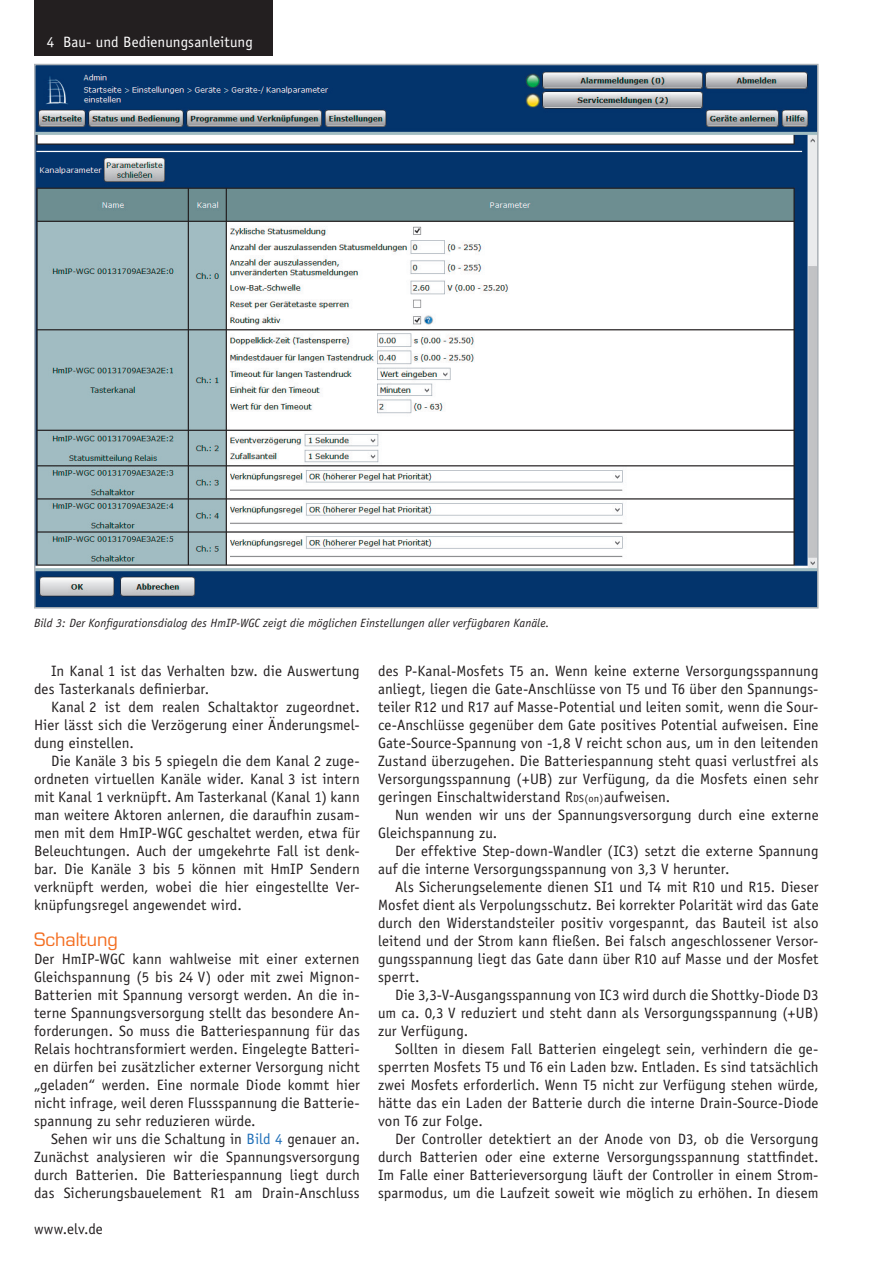
<style>
.page{position:relative;width:893px;height:1263px;background:#fff}
.page>*{position:absolute;margin:0;border:0;box-sizing:border-box;transform-origin:0 0}
.t1{font:18px "Eurostile";letter-spacing:-.005em;color:#f36e21}
.t2{font:15px/18px "Officina Sans";letter-spacing:.005em;color:#231f20;text-align:justify}
.t3{font:15px "Officina Sans";letter-spacing:.005em;color:#fff}
.t4{font:italic 12px "Officina Sans";letter-spacing:.01em;color:#231f20}
.s1{color:#1f6fb8}
.s2{font-size:10.5px}
</style>
<div class="page">
<div style="left:34px;top:0;width:238px;height:55px;background:#231f20"></div>
<img style="left:37px;top:67px;width:779px;height:538px">
<p class="t3" style="left:47px;top:33px;width:208px">4 Bau- und Bedienungsanleitung</p>
<p class="t4" style="left:34px;top:615px;width:517px">Bild 3: Der Konfigurationsdialog des HmIP-WGC zeigt die möglichen Einstellungen aller verfügbaren Kanäle.</p>
<p class="t2" style="left:34px;top:662px;width:327px;text-indent:17px">In Kanal 1 ist das Verhalten bzw. die Auswertung des Tasterkanals definierbar.</p>
<p class="t2" style="left:34px;top:698px;width:327px;text-indent:17px">Kanal 2 ist dem realen Schaltaktor zugeordnet.<br>Hier lässt sich die Verzögerung einer Änderungsmel&shy;dung einstellen.</p>
<p class="t2" style="left:34px;top:752px;width:327px;text-indent:17px">Die Kanäle 3 bis 5 spiegeln die dem Kanal 2 zuge&shy;ordneten virtuellen Kanäle wider. Kanal 3 ist intern mit Kanal 1 verknüpft. Am Tasterkanal (Kanal 1) kann man weitere Aktoren anlernen, die daraufhin zusam&shy;men mit dem HmIP-WGC geschaltet werden, etwa für Beleuchtungen. Auch der umgekehrte Fall ist denk&shy;bar. Die Kanäle 3 bis 5 können mit HmIP Sendern verknüpft werden, wobei die hier eingestellte Ver&shy;knüpfungsregel angewendet wird.</p>
<p class="t1" style="left:34px;top:928px;width:85px">Schaltung</p>
<p class="t2" style="left:34px;top:950px;width:327px">Der HmIP-WGC kann wahlweise mit einer externen Gleichspannung (5 bis 24 V) oder mit zwei Mignon-Batterien mit Spannung versorgt werden. An die in&shy;terne Spannungsversorgung stellt das besondere An&shy;forderungen. So muss die Batteriespannung für das Relais hochtransformiert werden. Eingelegte Batteri&shy;en dürfen bei zusätzlicher externer Versorgung nicht „geladen“ werden. Eine normale Diode kommt hier nicht infrage, weil deren Flussspannung die Batterie&shy;spannung zu sehr reduzieren würde.</p>
<p class="t2" style="left:34px;top:1130px;width:327px;text-indent:17px">Sehen wir uns die Schaltung in <span class="s1">Bild 4</span> genauer an.<br>Zunächst analysieren wir die Spannungsversorgung durch Batterien. Die Batteriespannung liegt durch das Sicherungsbauelement R1 am Drain-Anschluss</p>
<p class="t2" style="left:378px;top:662px;width:442px">des P-Kanal-Mosfets T5 an. Wenn keine externe Versorgungsspannung anliegt, liegen die Gate-Anschlüsse von T5 und T6 über den Spannungs&shy;teiler R12 und R17 auf Masse-Potential und leiten somit, wenn die Sour&shy;ce-Anschlüsse gegenüber dem Gate positives Potential aufweisen. Eine Gate-Source-Spannung von -1,8 V reicht schon aus, um in den leitenden Zustand überzugehen. Die Batteriespannung steht quasi verlustfrei als Versorgungsspannung (+UB) zur Verfügung, da die Mosfets einen sehr geringen Einschaltwiderstand R<span class="s2">DS(on)</span>aufweisen.</p>
<p class="t2" style="left:378px;top:806px;width:442px;text-indent:17px">Nun wenden wir uns der Spannungsversorgung durch eine externe<br>Gleichspannung zu.</p>
<p class="t2" style="left:378px;top:842px;width:442px;text-indent:17px">Der effektive Step-down-Wandler (IC3) setzt die externe Spannung auf die interne Versorgungsspannung von 3,3 V herunter.</p>
<p class="t2" style="left:378px;top:878px;width:442px;text-indent:17px">Als Sicherungselemente dienen SI1 und T4 mit R10 und R15. Dieser Mosfet dient als Verpolungsschutz. Bei korrekter Polarität wird das Gate durch den Widerstandsteiler positiv vorgespannt, das Bauteil ist also leitend und der Strom kann fließen. Bei falsch angeschlossener Versor&shy;gungsspannung liegt das Gate dann über R10 auf Masse und der Mosfet sperrt.</p>
<p class="t2" style="left:378px;top:986px;width:442px;text-indent:17px">Die 3,3-V-Ausgangsspannung von IC3 wird durch die Shottky-Diode D3 um ca. 0,3 V reduziert und steht dann als Versorgungsspannung (+UB) zur Verfügung.</p>
<p class="t2" style="left:378px;top:1040px;width:442px;text-indent:17px">Sollten in diesem Fall Batterien eingelegt sein, verhindern die ge&shy;sperrten Mosfets T5 und T6 ein Laden bzw. Entladen. Es sind tatsächlich zwei Mosfets erforderlich. Wenn T5 nicht zur Verfügung stehen würde, hätte das ein Laden der Batterie durch die interne Drain-Source-Diode von T6 zur Folge.</p>
<p class="t2" style="left:378px;top:1130px;width:442px;text-indent:17px">Der Controller detektiert an der Anode von D3, ob die Versorgung durch Batterien oder eine externe Versorgungsspannung stattfindet.<br>Im Falle einer Batterieversorgung läuft der Controller in einem Strom&shy;sparmodus, um die Laufzeit soweit wie möglich zu erhöhen. In diesem</p>
<p class="t2" style="left:34px;top:1220px;width:70px">www.elv.de</p>
</div>
